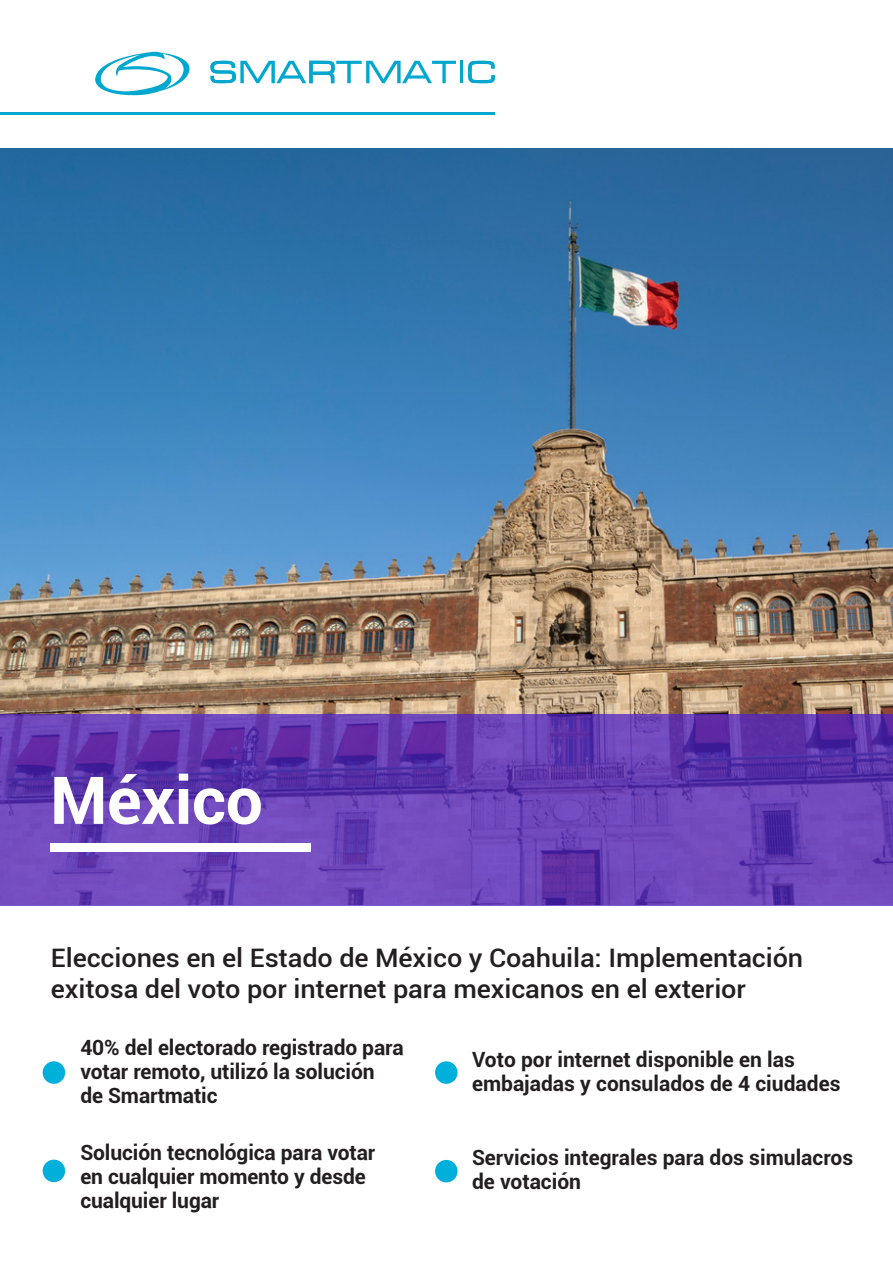
<style>
.page{position:relative;width:893px;height:1263px;background:#fff}
.page>*{position:absolute;margin:0;border:0;box-sizing:border-box;transform-origin:0 0}
.t1{font:700 66px "Roboto";letter-spacing:-.005em;color:#fff}
.t2{font:500 25.5px/30.6px "Roboto";letter-spacing:-.005em;color:#231f20;scale:1.06 1}
.t3{font:700 21px/24px "Roboto";letter-spacing:-.005em;color:#231f20}
</style>
<div class="page">
<img style="left:0;top:148px;width:893px;height:566px">
<svg style="left:0;top:714px;width:893px;height:191px;background:#673fb4"></svg>
<div style="left:50px;top:843px;width:261px;height:9px;background:#fff"></div>
<svg style="left:210px;top:61px;width:246px;height:22px"></svg>
<hr style="left:460px;top:61px;width:3px;height:22px;background:#00a7cf">
<svg style="left:468px;top:61px;width:27px;height:22px"></svg>
<svg style="left:95px;top:52px;width:94px;height:43px"></svg>
<hr style="left:0;top:112px;width:495px;height:3px;background:#00a7cf">
<div style="left:43px;top:1061px;width:22px;height:23px;background:#01afdb;border-radius:50%"></div>
<div style="left:43px;top:1159px;width:22px;height:23px;background:#01afdb;border-radius:50%"></div>
<div style="left:435px;top:1061px;width:23px;height:23px;background:#01afdb;border-radius:50%"></div>
<div style="left:435px;top:1160px;width:23px;height:22px;background:#01afdb;border-radius:50%"></div>
<h1 class="t1" style="left:50px;top:754px;width:214px">México</h1>
<p class="t2" style="left:51px;top:941px;width:711px">Elecciones en el Estado de México y Coahuila: Implementación exitosa del voto por internet para mexicanos en el exterior</p>
<p class="t3" style="left:80px;top:1035px;width:325px">40% del electorado registrado para votar remoto, utilizó la solución<br>de Smartmatic</p>
<p class="t3" style="left:472px;top:1047px;width:370px">Voto por internet disponible en las embajadas y consulados de 4 ciudades</p>
<p class="t3" style="left:80px;top:1140px;width:296px">Solución tecnológica para votar en cualquier momento y desde cualquier lugar</p>
<p class="t3" style="left:472px;top:1144px;width:383px">Servicios integrales para dos simulacros de votación</p>
</div>
